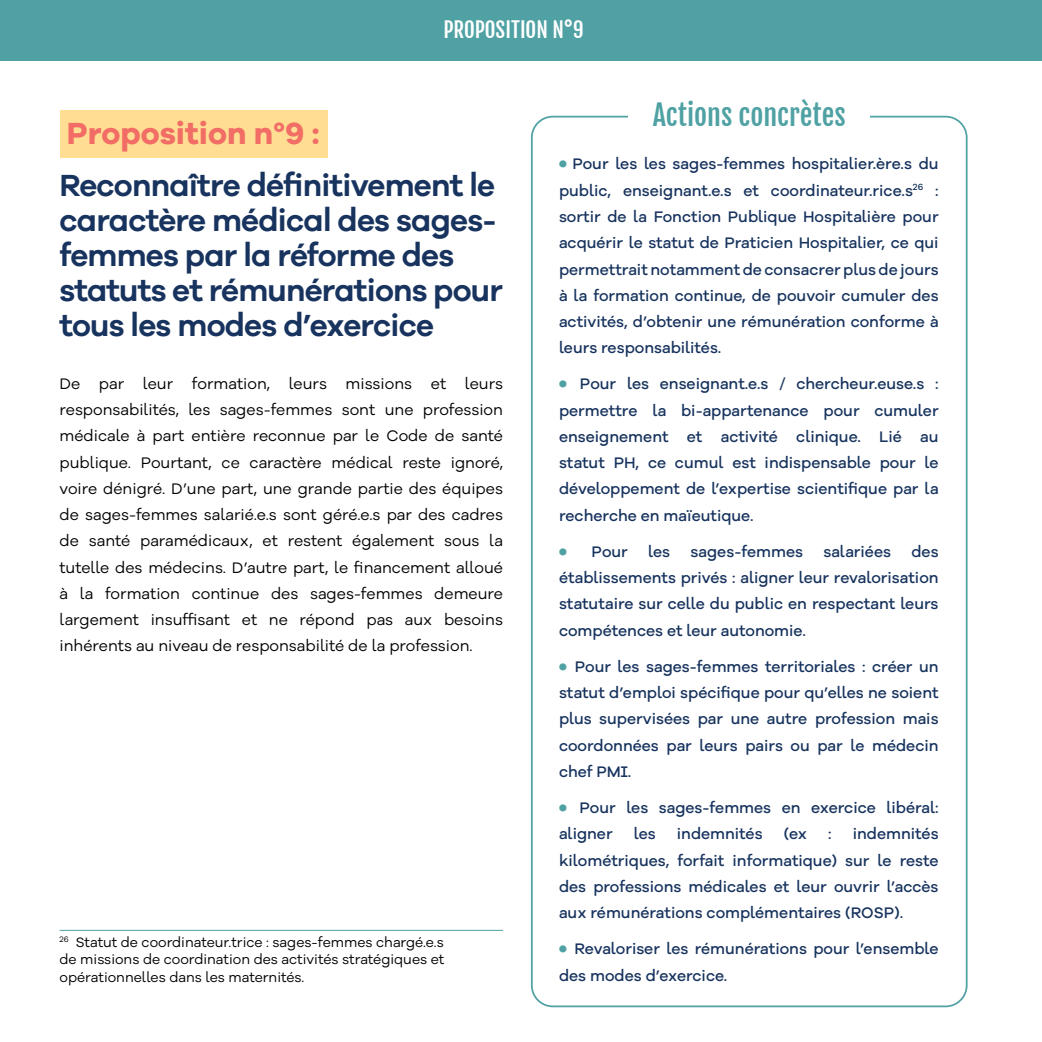
<style>
.page{position:relative;width:1042px;height:1042px;background:#fff}
.page>*{position:absolute;margin:0;border:0;box-sizing:border-box;transform-origin:0 0}
.t1{font:700 31.5px/35px "Galano Grotesque Alt Semi";letter-spacing:-.025em;color:#17335e}
.t2{font:31.5px "Galano Grotesque Alt Bold";color:#f26d65}
.t3{font:28px "Fjalla One";color:#4fa1a3}
.t4{font:21px "Fjalla One";color:#fff}
.t5{font:15.75px/26.2px "Galano Grotesque Alt Medium";color:#17335e;text-align:justify}
.t6{font:15.75px/26.2px "Galano Grotesque Alt Regular";color:#000;text-align:justify}
.t7{font:14px/17.5px "Galano Grotesque Alt Regular";color:#000;text-align:justify}
.s1{font-family:"Galano Grotesque Alt Black";font-size:19.25px;color:#4fa1a3}
</style>
<div class="page">
<div style="left:0;top:0;width:1042px;height:60px;background:#4fa1a3"></div>
<div style="left:60px;top:110px;width:267px;height:48px;background:#ffde94"></div>
<hr style="left:60px;top:930px;width:443px;height:1px;background:#4fa1a3">
<p class="t2" style="left:67px;top:112px;width:254px">Proposition n°9 :</p>
<p class="t4" style="left:443px;top:17px;width:142px">PROPOSITION N°9</p>
<p class="t3" style="left:653px;top:98px;width:195px">Actions concrètes</p>
<p class="t1" style="left:60px;top:167px;width:445px">Reconnaître définitivement le caractère médical des sages&shy;femmes par la réforme des statuts et rémunérations pour tous les modes d’exercice</p>
<p class="t6" style="left:60px;top:370px;width:445px">De par leur formation, leurs missions et leurs responsabilités, les sages-femmes sont une profession médicale à part entière reconnue par le Code de santé publique. Pourtant, ce caractère médical reste ignoré, voire dénigré. D’une part, une grande partie des équipes de sages-femmes salarié.e.s sont géré.e.s par des cadres de santé paramédicaux, et restent également sous la tutelle des médecins. D’autre part, le financement alloué à la formation continue des sages-femmes demeure largement insuffisant et ne répond pas aux besoins inhérents au niveau de responsabilité de la profession.</p>
<p class="t7" style="left:60px;top:932px;width:386px"><sup>26</sup> Statut de coordinateur.trice : sages-femmes chargé.e.s de missions de coordination des activités stratégiques et opérationnelles dans les maternités.</p>
<p class="t5" style="left:559px;top:151px;width:381px"><span class="s1">•</span> Pour les les sages-femmes hospitalier.ère.s du public, enseignant.e.s et coordinateur.rice.s<sup>26</sup> : sortir de la Fonction Publique Hospitalière pour acquérir le statut de Praticien Hospitalier, ce qui permettrait notamment de consacrer plus de jours à la formation continue, de pouvoir cumuler des activités, d’obtenir une rémunération conforme à leurs responsabilités.</p>
<p class="t5" style="left:559px;top:370px;width:381px"><span class="s1">•</span> Pour les enseignant.e.s / chercheur.euse.s : permettre la bi-appartenance pour cumuler enseignement et activité clinique. Lié au statut PH, ce cumul est indispensable pour le développement de l’expertise scientifique par la recherche en maïeutique.</p>
<p class="t5" style="left:559px;top:538px;width:70px"><span class="s1">•</span> Pour</p>
<p class="t5" style="left:648px;top:538px;width:23px">les</p>
<p class="t5" style="left:690px;top:538px;width:114px">sages-femmes</p>
<p class="t5" style="left:823px;top:538px;width:69px">salariées</p>
<p class="t5" style="left:559px;top:538px;width:381px;text-indent:352px">des établissements privés : aligner leur revalorisation statutaire sur celle du public en respectant leurs compétences et leur autonomie.</p>
<p class="t5" style="left:559px;top:653px;width:381px"><span class="s1">•</span> Pour les sages-femmes territoriales : créer un statut d’emploi spécifique pour qu’elles ne soient plus supervisées par une autre profession mais coordonnées par leurs pairs ou par le médecin chef PMI.</p>
<p class="t5" style="left:559px;top:794px;width:381px"><span class="s1">•</span> Pour les sages-femmes en exercice libéral: aligner</p>
<p class="t5" style="left:559px;top:820px;width:381px;text-indent:294px">indemnités kilométriques, forfait informatique) sur le reste des professions médicales et leur ouvrir l’accès aux rémunérations complémentaires (ROSP).</p>
<p class="t5" style="left:559px;top:935px;width:381px"><span class="s1">•</span> Revaloriser les rémunérations pour l’ensemble des modes d’exercice.</p>
<p class="t5" style="left:634px;top:820px;width:23px">les</p>
<p class="t5" style="left:677px;top:820px;width:87px">indemnités</p>
<p class="t5" style="left:784px;top:820px;width:25px">(ex</p>
<p class="t5" style="left:828px;top:820px;width:5px">:</p>
</div>
